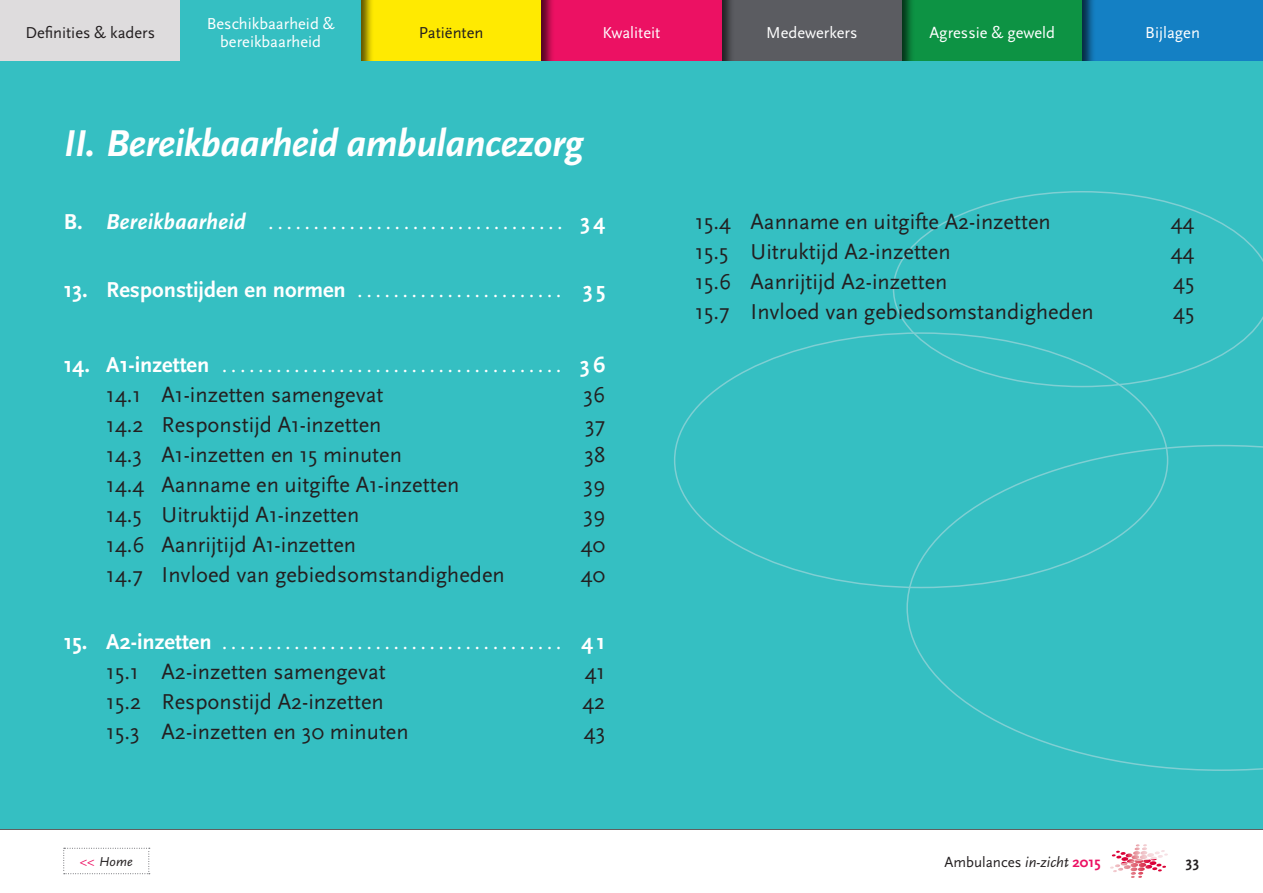
<style>
.page{position:relative;width:1263px;height:893px;background:#fff}
.page>*{position:absolute;margin:0;border:0;box-sizing:border-box;transform-origin:0 0}
.t1{font:italic 700 39px "Scala Sans";letter-spacing:-.02em;color:#fff}
.t2{font:22.5px "Scala Sans";color:#231f20}
.t3{font:22.5px "Scala Sans";color:#fff}
.t4{font:700 22.5px "Scala Sans";color:#fff}
.t5{font:16.5px "Scala Sans";color:#fff}
.t6{font:16.5px "Scala Sans";color:#231f20}
.t7{font:15px "Scala Sans";color:#231f20}
.t8{font:700 15px "Scala Sans";color:#231f20}
.t9{font:italic 13.5px "Scala Sans";color:#231f20}
.s1{font-weight:700}
.s2{font-weight:700;font-style:italic}
.s3{font-weight:400}
.s4{font-style:normal;color:#ec1163}
.s5{font-style:italic}
.s6{font-weight:700;color:#ec1163}
</style>
<div class="page">
<hr style="left:0;top:829px;width:1263px;height:1px;background:#231f20">
<svg style="left:1110px;top:844px;width:58px;height:34px"></svg>
<svg style="left:63px;top:848px;width:87px;height:26px"></svg>
<div style="left:0;top:0;width:183px;height:65px;background:#dedcdd"></div>
<div style="left:181px;top:0;width:180px;height:64px;background:#35bfc2"></div>
<div style="left:361px;top:0;width:183px;height:65px;background:#ffea01"></div>
<div style="left:541px;top:0;width:183px;height:65px;background:#ec1163"></div>
<div style="left:722px;top:0;width:183px;height:65px;background:#5b5c61"></div>
<div style="left:902px;top:0;width:183px;height:65px;background:#0d9344"></div>
<div style="left:1082px;top:0;width:181px;height:65px;background:#1480c4"></div>
<div style="left:0;top:61px;width:1263px;height:768px;background:#35bfc2"></div>
<svg style="left:893px;top:191px;width:370px;height:196px"></svg>
<svg style="left:906px;top:445px;width:357px;height:326px"></svg>
<p class="t6" style="left:25px;top:24px;width:131px">Definities &amp; kaders</p>
<p class="t5" style="left:207px;top:15px;width:129px">Beschikbaarheid &amp;</p>
<p class="t5" style="left:220px;top:33px;width:102px">bereikbaarheid</p>
<p class="t6" style="left:419px;top:24px;width:66px">Patiënten</p>
<p class="t5" style="left:603px;top:24px;width:59px">Kwaliteit</p>
<p class="t5" style="left:766px;top:24px;width:93px">Medewerkers</p>
<p class="t5" style="left:929px;top:24px;width:127px">Agressie &amp; geweld</p>
<p class="t5" style="left:1145px;top:24px;width:56px">Bijlagen</p>
<p class="t1" style="left:64px;top:122px;width:521px">II. Bereikbaarheid ambulancezorg</p>
<p class="t3" style="left:64px;top:210px;width:543px"><span class="s1">B.</span> <span class="s2">Bereikbaarheid</span> ................................. <span class="s1">34</span></p>
<p class="t4" style="left:64px;top:277px;width:543px">13. Responstijden en normen <span class="s3">.......................</span> 35</p>
<p class="t3" style="left:64px;top:352px;width:543px"><span class="s1">14. A1-inzetten</span> ...................................... <span class="s1">36</span></p>
<p class="t2" style="left:106px;top:382px;width:279px">14.1 A1-inzetten samengevat</p>
<p class="t2" style="left:583px;top:382px;width:23px">36</p>
<p class="t2" style="left:106px;top:412px;width:277px">14.2 Responstijd A1-inzetten</p>
<p class="t2" style="left:585px;top:412px;width:22px">37</p>
<p class="t2" style="left:106px;top:442px;width:297px">14.3 A1-inzetten en 15 minuten</p>
<p class="t2" style="left:584px;top:442px;width:22px">38</p>
<p class="t2" style="left:106px;top:472px;width:355px">14.4 Aanname en uitgifte A1-inzetten</p>
<p class="t2" style="left:583px;top:472px;width:23px">39</p>
<p class="t2" style="left:106px;top:502px;width:255px">14.5 Uitruktijd A1-inzetten</p>
<p class="t2" style="left:583px;top:502px;width:23px">39</p>
<p class="t2" style="left:106px;top:532px;width:251px">14.6 Aanrijtijd A1-inzetten</p>
<p class="t2" style="left:581px;top:532px;width:26px">40</p>
<p class="t2" style="left:106px;top:562px;width:400px">14.7 Invloed van gebiedsomstandigheden</p>
<p class="t2" style="left:581px;top:562px;width:26px">40</p>
<p class="t3" style="left:64px;top:630px;width:543px"><span class="s1">15. A2-inzetten</span> ...................................... <span class="s1">41</span></p>
<p class="t2" style="left:106px;top:660px;width:281px">15.1 A2-inzetten samengevat</p>
<p class="t2" style="left:585px;top:660px;width:22px">41</p>
<p class="t2" style="left:106px;top:690px;width:279px">15.2 Responstijd A2-inzetten</p>
<p class="t2" style="left:582px;top:690px;width:24px">42</p>
<p class="t2" style="left:106px;top:720px;width:304px">15.3 A2-inzetten en 30 minuten</p>
<p class="t2" style="left:584px;top:720px;width:23px">43</p>
<p class="t2" style="left:695px;top:210px;width:357px">15.4 Aanname en uitgifte A2-inzetten</p>
<p class="t2" style="left:1171px;top:210px;width:25px">44</p>
<p class="t2" style="left:695px;top:240px;width:257px">15.5 Uitruktijd A2-inzetten</p>
<p class="t2" style="left:1171px;top:240px;width:25px">44</p>
<p class="t2" style="left:695px;top:270px;width:254px">15.6 Aanrijtijd A2-inzetten</p>
<p class="t2" style="left:1173px;top:270px;width:23px">45</p>
<p class="t2" style="left:695px;top:300px;width:400px">15.7 Invloed van gebiedsomstandigheden</p>
<p class="t2" style="left:1173px;top:300px;width:23px">45</p>
<p class="t9" style="left:80px;top:854px;width:55px"><span class="s4">&lt;&lt;</span> Home</p>
<p class="t7" style="left:944px;top:854px;width:157px">Ambulances <span class="s5">in-zicht</span> <span class="s6">2015</span></p>
<p class="t8" style="left:1186px;top:854px;width:15px">33</p>
</div>
